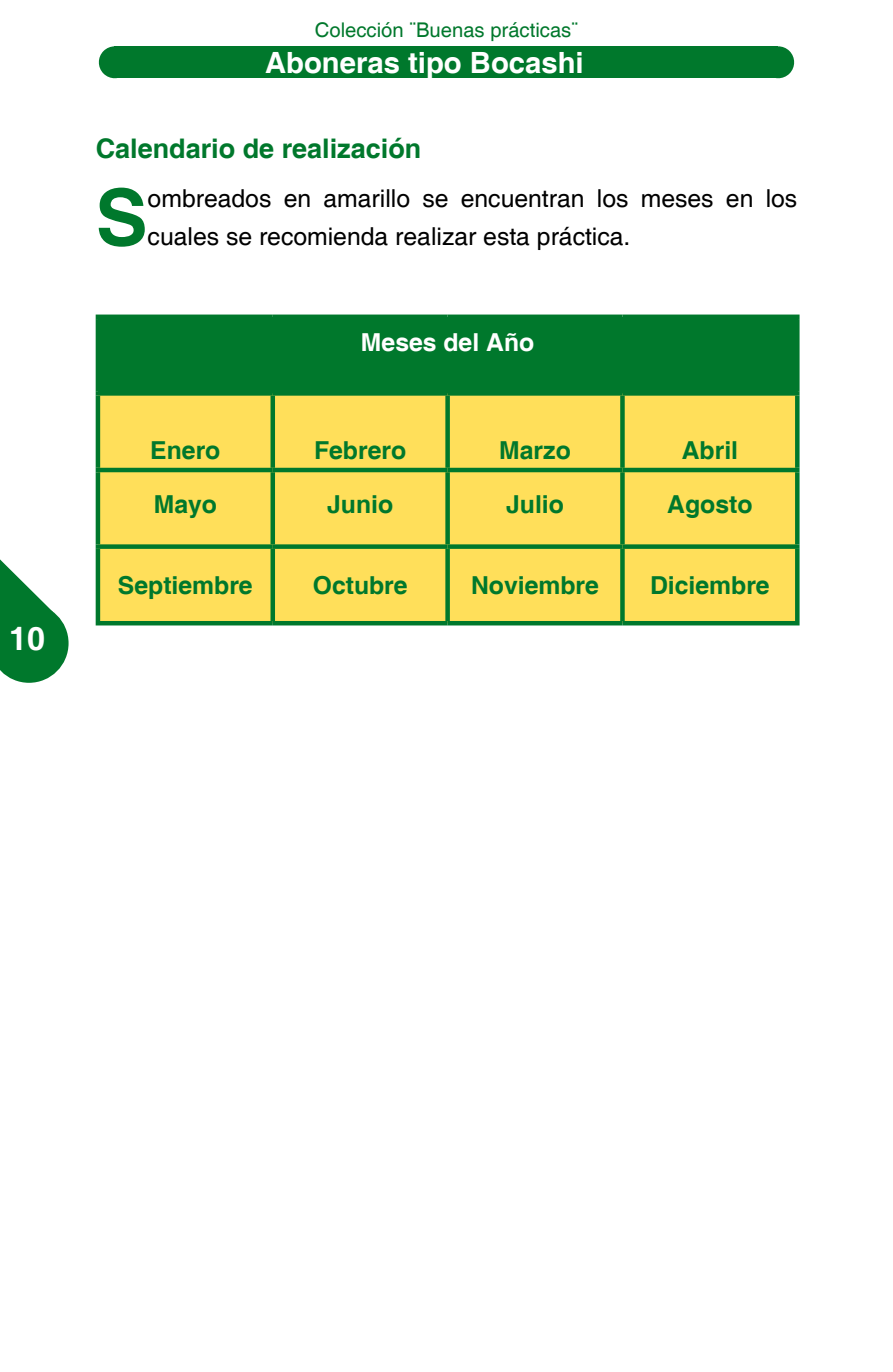
<style>
.page{position:relative;width:893px;height:1372px;background:#fff}
.page>*{position:absolute;margin:0;border:0;box-sizing:border-box;transform-origin:0 0}
.t1{font:700 78.08px "Helvetica";color:#00782c}
.t2{font:700 32.18px "Helvetica";color:#fff}
.t3{font:700 29.25px "Helvetica";color:#fff}
.t4{font:700 27px "Helvetica";color:#00782c}
.t5{font:24.75px/38.2px "Helvetica";color:#000}
.t6{font:700 24.75px "Helvetica";color:#00782c}
.t7{font:700 24.75px "Helvetica";color:#fff}
.t8{font:20.25px "Helvetica";color:#00782c}
</style>
<div class="page">
<svg style="left:98px;top:46px;width:19px;height:33px"></svg>
<svg style="left:776px;top:46px;width:19px;height:33px"></svg>
<div style="left:115px;top:46px;width:663px;height:32px;background:#00782c"></div>
<div style="left:98px;top:317px;width:699px;height:76px;background:#00782c"></div>
<div style="left:100px;top:395px;width:695px;height:226px;background:#ffdf5a"></div>
<div style="left:96px;top:314px;width:177px;height:5px;background:#00782c"></div>
<hr style="left:96px;top:319px;width:4px;height:72px;background:#00782c">
<div style="left:273px;top:314px;width:175px;height:5px;background:#00782c"></div>
<div style="left:448px;top:314px;width:174px;height:5px;background:#00782c"></div>
<div style="left:622px;top:314px;width:177px;height:5px;background:#00782c"></div>
<hr style="left:795px;top:319px;width:4px;height:72px;background:#00782c">
<hr style="left:96px;top:391px;width:177px;height:4px;background:#00782c">
<hr style="left:96px;top:395px;width:4px;height:73px;background:#00782c">
<hr style="left:273px;top:391px;width:175px;height:4px;background:#00782c">
<hr style="left:271px;top:395px;width:4px;height:73px;background:#00782c">
<hr style="left:448px;top:391px;width:174px;height:4px;background:#00782c">
<div style="left:445px;top:395px;width:5px;height:73px;background:#00782c"></div>
<hr style="left:622px;top:391px;width:177px;height:4px;background:#00782c">
<div style="left:620px;top:395px;width:5px;height:73px;background:#00782c"></div>
<svg style="left:795px;top:395px;width:4px;height:73px"></svg>
<hr style="left:96px;top:468px;width:177px;height:4px;background:#00782c">
<hr style="left:96px;top:472px;width:4px;height:72px;background:#00782c">
<hr style="left:273px;top:468px;width:175px;height:4px;background:#00782c">
<hr style="left:271px;top:472px;width:4px;height:72px;background:#00782c">
<hr style="left:448px;top:468px;width:174px;height:4px;background:#00782c">
<div style="left:445px;top:472px;width:5px;height:72px;background:#00782c"></div>
<hr style="left:622px;top:468px;width:177px;height:4px;background:#00782c">
<div style="left:620px;top:472px;width:5px;height:72px;background:#00782c"></div>
<svg style="left:795px;top:472px;width:4px;height:72px"></svg>
<div style="left:96px;top:544px;width:177px;height:5px;background:#00782c"></div>
<hr style="left:96px;top:549px;width:4px;height:72px;background:#00782c">
<div style="left:273px;top:544px;width:175px;height:5px;background:#00782c"></div>
<hr style="left:271px;top:549px;width:4px;height:72px;background:#00782c">
<div style="left:448px;top:544px;width:174px;height:5px;background:#00782c"></div>
<div style="left:445px;top:549px;width:5px;height:72px;background:#00782c"></div>
<div style="left:622px;top:544px;width:177px;height:5px;background:#00782c"></div>
<div style="left:620px;top:549px;width:5px;height:72px;background:#00782c"></div>
<svg style="left:795px;top:549px;width:4px;height:72px"></svg>
<hr style="left:96px;top:621px;width:177px;height:4px;background:#00782c">
<hr style="left:273px;top:621px;width:175px;height:4px;background:#00782c">
<hr style="left:448px;top:621px;width:174px;height:4px;background:#00782c">
<hr style="left:622px;top:621px;width:177px;height:4px;background:#00782c">
<svg style="left:0;top:559px;width:69px;height:123px"></svg>
<h2 class="t2" style="left:9px;top:618px;width:37px">10</h2>
<p class="t8" style="left:315px;top:18px;width:265px">Colección ¨Buenas prácticas¨</p>
<p class="t3" style="left:265px;top:44px;width:320px">Aboneras tipo Bocashi</p>
<p class="t4" style="left:96px;top:132px;width:327px">Calendario de realización</p>
<h1 class="t1" style="left:96px;top:170px;width:54px">S</h1>
<p class="t5" style="left:148px;top:180px;width:651px">ombreados en amarillo se encuentran los meses en los cuales se recomienda realizar esta práctica.</p>
<p class="t7" style="left:361px;top:327px;width:175px">Meses del Año</p>
<p class="t6" style="left:150px;top:435px;width:72px">Enero</p>
<p class="t6" style="left:314px;top:435px;width:94px">Febrero</p>
<p class="t6" style="left:499px;top:435px;width:73px">Marzo</p>
<p class="t6" style="left:682px;top:435px;width:58px">Abril</p>
<p class="t6" style="left:154px;top:489px;width:65px">Mayo</p>
<p class="t6" style="left:327px;top:489px;width:68px">Junio</p>
<p class="t6" style="left:506px;top:489px;width:59px">Julio</p>
<p class="t6" style="left:667px;top:489px;width:87px">Agosto</p>
<p class="t6" style="left:118px;top:570px;width:136px">Septiembre</p>
<p class="t6" style="left:313px;top:570px;width:96px">Octubre</p>
<p class="t6" style="left:471px;top:570px;width:129px">Noviembre</p>
<p class="t6" style="left:650px;top:570px;width:121px">Diciembre</p>
</div>
